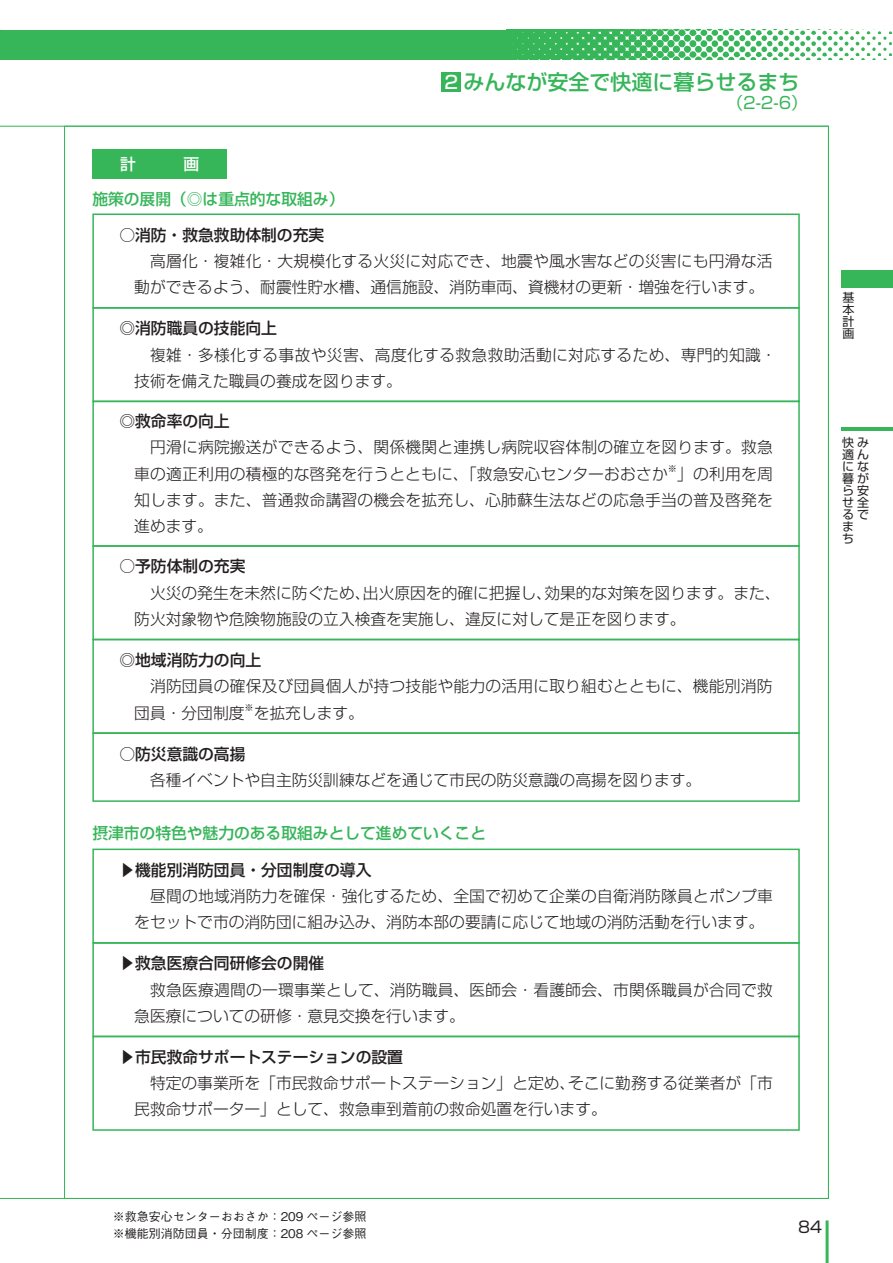
<style>
.page{position:relative;width:893px;height:1263px;background:#fff}
.page>*{position:absolute;margin:0;border:0;box-sizing:border-box;transform-origin:0 0}
.t1{font:500 21px "Shin Go Pro";color:#36b559}
.t2{font:500 18px "Shin Go Pro";color:#fff}
.t3{font:16.5px "Shin Go Pro";color:#36b559}
.t4{font:300 15.75px/26.2px "Shin Go Pro";letter-spacing:.01em;color:#231f20}
.t5{font:500 15.75px "Shin Go Pro";color:#231f20}
.t6{font:500 15.75px "Shin Go Pro";color:#36b559}
.t7{font:15.75px "Shin Go Pro";color:#231f20}
.t8{font:500 15.75px "Shin Go Pro";color:#fff}
.t9{font:500 12px/17px "Gothic BBB Pro";color:#231f20}
.t10{font:12px/12px "Shin Go Pro";color:#231f20;text-align:justify}
.t11{font:300 9.15px "Shin Go Pro";color:#231f20}
</style>
<div class="page">
<hr style="left:826px;top:1220px;width:3px;height:43px;background:#36b559">
<svg style="left:507px;top:30px;width:385px;height:30px"></svg>
<div style="left:0;top:30px;width:507px;height:30px;background:#36b559"></div>
<div style="left:842px;top:270px;width:51px;height:17px;background:#36b559"></div>
<div style="left:92px;top:150px;width:135px;height:29px;background:#36b559"></div>
<div style="left:92px;top:213px;width:708px;height:96px;border:2px solid #36b559"></div>
<div style="left:92px;top:307px;width:708px;height:95px;border:2px solid #36b559"></div>
<div style="left:92px;top:401px;width:708px;height:146px;border:2px solid #36b559"></div>
<div style="left:92px;top:545px;width:708px;height:95px;border:2px solid #36b559"></div>
<div style="left:92px;top:639px;width:708px;height:95px;border:2px solid #36b559"></div>
<div style="left:92px;top:732px;width:708px;height:70px;border:2px solid #36b559"></div>
<div style="left:92px;top:848px;width:708px;height:96px;border:2px solid #36b559"></div>
<div style="left:92px;top:942px;width:708px;height:95px;border:2px solid #36b559"></div>
<div style="left:92px;top:1036px;width:708px;height:95px;border:2px solid #36b559"></div>
<div style="left:441px;top:72px;width:20px;height:20px;background:#36b559"></div>
<hr style="left:842px;top:427px;width:51px;height:4px;background:#36b559">
<h1 class="t1" style="left:463px;top:65px;width:337px">みんなが安全で快適に暮らせるまち</h1>
<p class="t3" style="left:727px;top:90px;width:82px">（2-2-6）</p>
<p class="t2" style="left:444px;top:67px;width:15px">2</p>
<p class="t8" style="left:120px;top:151px;width:17px">計</p>
<p class="t8" style="left:184px;top:151px;width:17px">画</p>
<p class="t6" style="left:92px;top:186px;width:261px">施策の展開（◎は重点的な取組み）　</p>
<p class="t5" style="left:119px;top:222px;width:206px">○消防・救急救助体制の充実</p>
<p class="t4" style="left:134px;top:246px;width:640px;text-indent:16px">高層化・複雑化・大規模化する火災に対応でき、地震や風水害などの災害にも円滑な活動ができるよう、耐震性貯水槽、通信施設、消防車両、資機材の更新・増強を行います。</p>
<p class="t5" style="left:119px;top:315px;width:159px">◎消防職員の技能向上</p>
<p class="t4" style="left:134px;top:340px;width:644px;text-indent:16px">複雑・多様化する事故や災害、高度化する救急救助活動に対応するため、専門的知識・技術を備えた職員の養成を図ります。</p>
<p class="t5" style="left:119px;top:408px;width:112px">◎救命率の向上</p>
<p class="t4" style="left:134px;top:432px;width:640px;text-indent:16px">円滑に病院搬送ができるよう、関係機関と連携し病院収容体制の確立を図ります。救急車の適正利用の積極的な啓発を行うとともに、「救急安心センターおおさか</p>
<p class="t11" style="left:668px;top:461px;width:11px">※</p>
<p class="t4" style="left:134px;top:459px;width:640px;text-align:justify;text-indent:543px">」の利用を周知します。また、普通救命講習の機会を拡充し、心肺蘇生法などの応急手当の普及啓発を進めます。</p>
<p class="t5" style="left:119px;top:553px;width:128px">○予防体制の充実</p>
<p class="t4" style="left:134px;top:578px;width:648px;text-indent:16px">火災の発生を未然に防ぐため、出火原因を的確に把握し、効果的な対策を図ります。また、防火対象物や危険物施設の立入検査を実施し、違反に対して是正を図ります。</p>
<p class="t5" style="left:119px;top:647px;width:143px">◎地域消防力の向上</p>
<p class="t4" style="left:134px;top:671px;width:640px;text-indent:16px">消防団員の確保及び団員個人が持つ技能や能力の活用に取り組むとともに、機能別消防団員・分団制度</p>
<p class="t11" style="left:245px;top:700px;width:11px">※</p>
<p class="t4" style="left:254px;top:697px;width:112px">を拡充します。</p>
<p class="t5" style="left:119px;top:741px;width:128px">○防災意識の高揚</p>
<p class="t4" style="left:150px;top:765px;width:553px">各種イベントや自主防災訓練などを通じて市民の防災意識の高揚を図ります。</p>
<p class="t6" style="left:92px;top:820px;width:395px">摂津市の特色や魅力のある取組みとして進めていくこと</p>
<p class="t5" style="left:119px;top:857px;width:253px">▶機能別消防団員・分団制度の導入</p>
<p class="t4" style="left:134px;top:881px;width:640px;text-indent:16px">昼間の地域消防力を確保・強化するため、全国で初めて企業の自衛消防隊員とポンプ車をセットで市の消防団に組み込み、消防本部の要請に応じて地域の消防活動を行います。</p>
<p class="t5" style="left:119px;top:950px;width:206px">▶救急医療合同研修会の開催</p>
<p class="t4" style="left:134px;top:975px;width:640px;text-indent:16px">救急医療週間の一環事業として、消防職員、医師会・看護師会、市関係職員が合同で救急医療についての研修・意見交換を行います。</p>
<p class="t5" style="left:119px;top:1044px;width:285px">▶市民救命サポートステーションの設置</p>
<p class="t4" style="left:134px;top:1068px;width:640px;text-indent:16px">特定の事業所を「市民救命サポートステーション」と定め、そこに勤務する従業者が「市民救命サポーター」として、救急車到着前の救命処置を行います。</p>
<p class="t10" style="left:842px;top:290px;width:13px">基本計画</p>
<p class="t10" style="left:842px;top:435px;width:28px;text-align:left">快み適んにな暮がら安せ全るでま<br>ち</p>
<p class="t9" style="left:113px;top:1206px;width:255px">※救急安心センターおおさか：209 ページ参照※機能別消防団員・分団制度：208 ページ参照</p>
<p class="t7" style="left:798px;top:1214px;width:25px">84</p>
</div>
